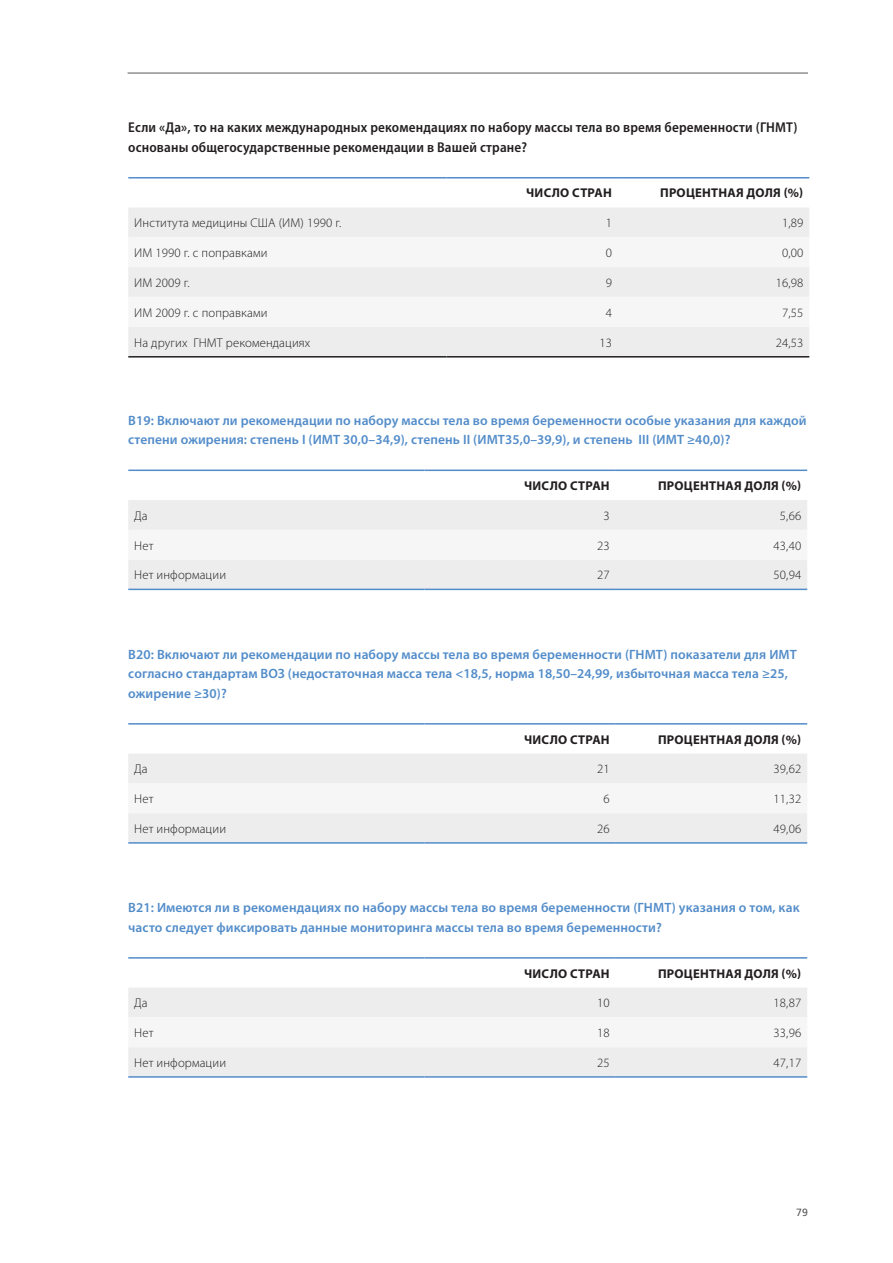
<style>
.page{position:relative;width:893px;height:1263px;background:#fff}
.page>*{position:absolute;margin:0;border:0;box-sizing:border-box;transform-origin:0 0}
.t1{font:600 semi-condensed 14.25px/19.5px "Myriad Pro";letter-spacing:.01em;color:#231f20}
.t2{font:600 13.5px/19.5px "Myriad Pro";letter-spacing:.01em;color:#528cc9}
.t3{font:300 12.75px "Myriad Pro";letter-spacing:.01em;color:#231f20}
.t4{font:700 12.75px "Myriad Pro";letter-spacing:.02em;color:#231f20}
.t5{font:10.5px "Frutiger LT Std";color:#57585a}
</style>
<div class="page">
<hr style="left:128px;top:73px;width:680px;height:1px;background:#57585a">
<div style="left:128px;top:208px;width:681px;height:148px;background:#ededee"></div>
<svg style="left:128px;top:237px;width:681px;height:90px;fill:#f6f6f7"></svg>
<hr style="left:446px;top:177px;width:172px;height:2px;background:#528cc9">
<hr style="left:128px;top:177px;width:318px;height:2px;background:#528cc9">
<hr style="left:618px;top:177px;width:191px;height:2px;background:#528cc9">
<hr style="left:128px;top:356px;width:318px;height:2px;background:#231f20">
<hr style="left:446px;top:356px;width:172px;height:2px;background:#231f20">
<hr style="left:618px;top:356px;width:191px;height:2px;background:#231f20">
<div style="left:128px;top:500px;width:679px;height:89px;background:#ededee"></div>
<div style="left:128px;top:530px;width:679px;height:30px;background:#f6f6f7"></div>
<hr style="left:424px;top:470px;width:192px;height:1px;background:#528cc9">
<hr style="left:128px;top:470px;width:296px;height:1px;background:#528cc9">
<hr style="left:616px;top:470px;width:191px;height:1px;background:#528cc9">
<hr style="left:128px;top:589px;width:296px;height:1px;background:#528cc9">
<hr style="left:424px;top:589px;width:192px;height:1px;background:#528cc9">
<hr style="left:616px;top:589px;width:191px;height:1px;background:#528cc9">
<div style="left:128px;top:754px;width:679px;height:88px;background:#ededee"></div>
<div style="left:128px;top:783px;width:679px;height:30px;background:#f6f6f7"></div>
<hr style="left:424px;top:723px;width:192px;height:2px;background:#528cc9">
<hr style="left:128px;top:723px;width:296px;height:2px;background:#528cc9">
<hr style="left:616px;top:723px;width:191px;height:2px;background:#528cc9">
<hr style="left:128px;top:842px;width:296px;height:2px;background:#528cc9">
<hr style="left:424px;top:842px;width:192px;height:2px;background:#528cc9">
<hr style="left:616px;top:842px;width:191px;height:2px;background:#528cc9">
<div style="left:128px;top:988px;width:679px;height:88px;background:#ededee"></div>
<div style="left:128px;top:1017px;width:679px;height:30px;background:#f6f6f7"></div>
<hr style="left:424px;top:957px;width:192px;height:2px;background:#528cc9">
<hr style="left:128px;top:957px;width:296px;height:2px;background:#528cc9">
<hr style="left:616px;top:957px;width:191px;height:2px;background:#528cc9">
<hr style="left:128px;top:1076px;width:296px;height:2px;background:#528cc9">
<hr style="left:424px;top:1076px;width:192px;height:2px;background:#528cc9">
<hr style="left:616px;top:1076px;width:191px;height:2px;background:#528cc9">
<p class="t1" style="left:128px;top:118px;width:671px">Если «Да», то на каких международных рекомендациях по набору массы тела во время беременности (ГНМТ) основаны общегосударственные рекомендации в Вашей стране?</p>
<p class="t4" style="left:526px;top:185px;width:87px">ЧИСЛО СТРАН</p>
<p class="t4" style="left:660px;top:185px;width:145px">ПРОЦЕНТНАЯ ДОЛЯ (%)</p>
<p class="t3" style="left:134px;top:216px;width:209px">Института медицины США (ИМ) 1990 г.</p>
<p class="t3" style="left:606px;top:216px;width:8px">1</p>
<p class="t3" style="left:782px;top:216px;width:23px">1,89</p>
<p class="t3" style="left:134px;top:246px;width:135px">ИМ 1990 г. с поправками</p>
<p class="t3" style="left:606px;top:246px;width:8px">0</p>
<p class="t3" style="left:782px;top:246px;width:23px">0,00</p>
<p class="t3" style="left:134px;top:275px;width:57px">ИМ 2009 г.</p>
<p class="t3" style="left:606px;top:275px;width:8px">9</p>
<p class="t3" style="left:776px;top:275px;width:29px">16,98</p>
<p class="t3" style="left:134px;top:305px;width:135px">ИМ 2009 г. с поправками</p>
<p class="t3" style="left:606px;top:305px;width:8px">4</p>
<p class="t3" style="left:782px;top:305px;width:23px">7,55</p>
<p class="t3" style="left:134px;top:335px;width:178px">На других ГНМТ рекомендациях</p>
<p class="t3" style="left:599px;top:335px;width:14px">13</p>
<p class="t3" style="left:776px;top:335px;width:29px">24,53</p>
<p class="t2" style="left:128px;top:410px;width:680px">B19: Включают ли рекомендации по набору массы тела во время беременности особые указания для каждой степени ожирения: степень I (ИМТ 30,0–34,9), степень II (ИМТ35,0–39,9), и степень III (ИМТ ≥40,0)?</p>
<p class="t4" style="left:524px;top:477px;width:87px">ЧИСЛО СТРАН</p>
<p class="t4" style="left:658px;top:477px;width:145px">ПРОЦЕНТНАЯ ДОЛЯ (%)</p>
<p class="t3" style="left:134px;top:508px;width:15px">Да</p>
<p class="t3" style="left:604px;top:508px;width:8px">3</p>
<p class="t3" style="left:780px;top:508px;width:23px">5,66</p>
<p class="t3" style="left:134px;top:538px;width:21px">Нет</p>
<p class="t3" style="left:597px;top:538px;width:14px">23</p>
<p class="t3" style="left:774px;top:538px;width:29px">43,40</p>
<p class="t3" style="left:134px;top:568px;width:93px">Нет информации</p>
<p class="t3" style="left:597px;top:568px;width:14px">27</p>
<p class="t3" style="left:774px;top:568px;width:29px">50,94</p>
<p class="t2" style="left:128px;top:644px;width:670px">B20: Включают ли рекомендации по набору массы тела во время беременности (ГНМТ) показатели для ИМТ согласно стандартам ВОЗ (недостаточная масса тела &lt;18,5, норма 18,50–24,99, избыточная масса тела ≥25, ожирение ≥30)?</p>
<p class="t4" style="left:524px;top:731px;width:87px">ЧИСЛО СТРАН</p>
<p class="t4" style="left:658px;top:731px;width:145px">ПРОЦЕНТНАЯ ДОЛЯ (%)</p>
<p class="t3" style="left:134px;top:762px;width:15px">Да</p>
<p class="t3" style="left:597px;top:762px;width:14px">21</p>
<p class="t3" style="left:774px;top:762px;width:29px">39,62</p>
<p class="t3" style="left:134px;top:792px;width:21px">Нет</p>
<p class="t3" style="left:604px;top:792px;width:8px">6</p>
<p class="t3" style="left:774px;top:792px;width:29px">11,32</p>
<p class="t3" style="left:134px;top:821px;width:93px">Нет информации</p>
<p class="t3" style="left:597px;top:821px;width:14px">26</p>
<p class="t3" style="left:774px;top:821px;width:29px">49,06</p>
<p class="t2" style="left:128px;top:897px;width:673px">B21: Имеются ли в рекомендациях по набору массы тела во время беременности (ГНМТ) указания о том, как часто следует фиксировать данные мониторинга массы тела во время беременности?</p>
<p class="t4" style="left:524px;top:965px;width:87px">ЧИСЛО СТРАН</p>
<p class="t4" style="left:658px;top:965px;width:145px">ПРОЦЕНТНАЯ ДОЛЯ (%)</p>
<p class="t3" style="left:134px;top:996px;width:15px">Да</p>
<p class="t3" style="left:597px;top:996px;width:14px">10</p>
<p class="t3" style="left:774px;top:996px;width:29px">18,87</p>
<p class="t3" style="left:134px;top:1026px;width:21px">Нет</p>
<p class="t3" style="left:597px;top:1026px;width:14px">18</p>
<p class="t3" style="left:774px;top:1026px;width:29px">33,96</p>
<p class="t3" style="left:134px;top:1055px;width:93px">Нет информации</p>
<p class="t3" style="left:597px;top:1055px;width:14px">25</p>
<p class="t3" style="left:774px;top:1055px;width:29px">47,17</p>
<p class="t5" style="left:796px;top:1206px;width:13px">79</p>
</div>
